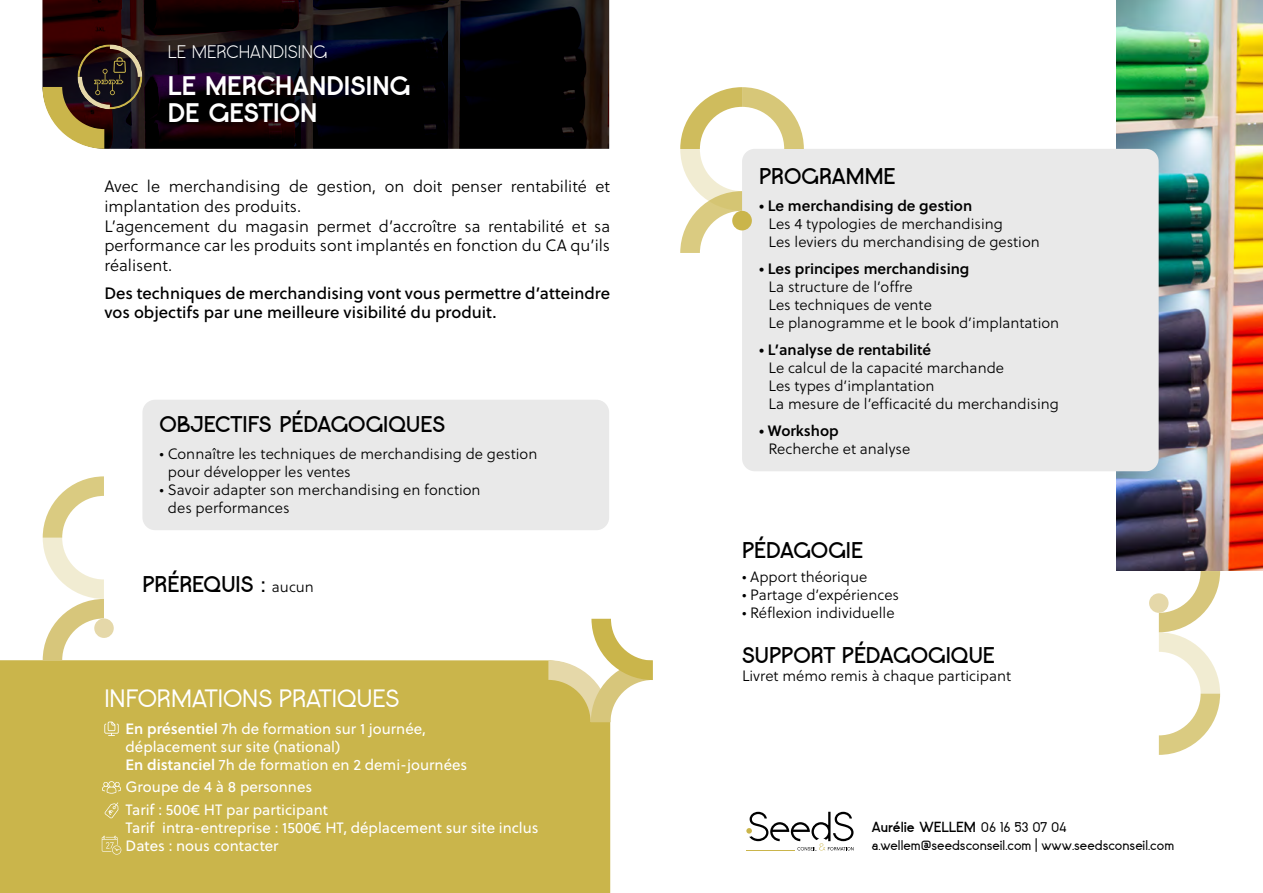
<style>
.page{position:relative;width:1263px;height:893px;background:#fff}
.page>*{position:absolute;margin:0;border:0;box-sizing:border-box;transform-origin:0 0}
.t1{font:700 24px/27px "Caligula";color:#fff}
.t2{font:24px "Caligula";color:#fff}
.t3{font:500 21px "Caligula";color:#000}
.t4{font:300 18px "Caligula";color:#fff}
.t5{font:16.5px/19.8px "Soleil Lt";color:#000}
.t6{font:16.5px/19.8px "Soleil Bk";color:#000}
.t7{font:15px/18px "Soleil Lt";color:#000}
.t8{font:15px/18px "Soleil";color:#fff}
.t9{font:15px "Soleil Sb";color:#000}
.t10{font:13.5px/18.5px "Caligula";color:#000}
.s1{font-family:"Soleil Lt";font-weight:400;font-size:15px}
.s2{font-family:"Soleil Sb"}
.s3{font-weight:500}
</style>
<div class="page">
<img style="left:1116px;top:0;width:147px;height:570px">
<div style="left:0;top:660px;width:610px;height:233px;background:#cab54b"></div>
<div style="left:142px;top:400px;width:467px;height:130px;background:#e9e9e9;border-radius:13px"></div>
<div style="left:742px;top:149px;width:417px;height:322px;background:#e9e9e9;border-radius:13px"></div>
<img style="left:43px;top:0;width:566px;height:149px">
<svg style="left:43px;top:44px;width:99px;height:105px;background:#554735"></svg>
<svg style="left:43px;top:476px;width:61px;height:184px"></svg>
<div style="left:94px;top:618px;width:20px;height:20px;background:#e5d8a9;border-radius:50%"></div>
<svg style="left:105px;top:802px;width:13px;height:17px"></svg>
<svg style="left:102px;top:781px;width:19px;height:13px"></svg>
<svg style="left:104px;top:722px;width:15px;height:14px"></svg>
<svg style="left:102px;top:836px;width:19px;height:19px"></svg>
<svg style="left:680px;top:87px;width:124px;height:166px"></svg>
<svg style="left:1159px;top:571px;width:61px;height:184px"></svg>
<div style="left:1149px;top:593px;width:20px;height:20px;background:#e5d8a9;border-radius:50%"></div>
<svg style="left:548px;top:619px;width:105px;height:103px"></svg>
<hr style="left:746px;top:850px;width:49px;height:1px;background:#cab54b">
<svg style="left:746px;top:812px;width:107px;height:38px"></svg>
<p class="t4" style="left:168px;top:40px;width:161px">LE MERCHANDISING</p>
<h1 class="t1" style="left:168px;top:72px;width:244px">LE MERCHANDISING<br>DE GESTION</h1>
<p class="t5" style="left:104px;top:176px;width:507px">Avec le merchandising de gestion, on doit penser rentabilité et implantation des produits.<br>L’agencement du magasin permet d’accroître sa rentabilité et sa performance car les produits sont implantés en fonction du CA qu’ils réalisent.</p>
<p class="t6" style="left:104px;top:282px;width:507px">Des techniques de merchandising vont vous permettre d’atteindre vos objectifs par une meilleure visibilité du produit.</p>
<h2 class="t3" style="left:159px;top:411px;width:287px">OBJECTIFS PÉDAGOGIQUES</h2>
<p class="t7" style="left:168px;top:445px;width:371px;text-indent:-9px">• Connaître les techniques de merchandising de gestion pour développer les ventes</p>
<p class="t7" style="left:168px;top:481px;width:314px;text-indent:-9px">• Savoir adapter son merchandising en fonction des performances</p>
<h2 class="t3" style="left:142px;top:571px;width:173px">PRÉREQUIS : <span class="s1">aucun</span></h2>
<h2 class="t3" style="left:759px;top:162px;width:138px">PROGRAMME</h2>
<p class="t9" style="left:759px;top:194px;width:215px">• Le merchandising de gestion</p>
<p class="t7" style="left:769px;top:214px;width:273px">Les 4 typologies de merchandising<br>Les leviers du merchandising de gestion</p>
<p class="t9" style="left:759px;top:257px;width:212px">• Les principes merchandising</p>
<p class="t7" style="left:769px;top:277px;width:292px">La structure de l’offre<br>Les techniques de vente<br>Le planogramme et le book d’implantation</p>
<p class="t9" style="left:759px;top:338px;width:174px">• L’analyse de rentabilité</p>
<p class="t7" style="left:769px;top:358px;width:292px">Le calcul de la capacité marchande<br>Les types d’implantation<br>La mesure de l’efficacité du merchandising</p>
<p class="t9" style="left:759px;top:419px;width:81px">• Workshop</p>
<p class="t7" style="left:769px;top:439px;width:143px">Recherche et analyse</p>
<h2 class="t3" style="left:742px;top:536px;width:122px">PÉDAGOGIE</h2>
<p class="t7" style="left:742px;top:568px;width:127px">• Apport théorique</p>
<p class="t7" style="left:742px;top:586px;width:159px">• Partage d’expériences</p>
<p class="t7" style="left:742px;top:604px;width:154px">• Réflexion individuelle</p>
<h2 class="t3" style="left:742px;top:641px;width:254px">SUPPORT PÉDAGOGIQUE</h2>
<p class="t7" style="left:742px;top:667px;width:271px">Livret mémo remis à chaque participant</p>
<h1 class="t2" style="left:104px;top:683px;width:297px">INFORMATIONS PRATIQUES</h1>
<p class="t8" style="left:126px;top:719px;width:343px"><span class="s2">En présentiel</span> 7h de formation sur 1 journée, déplacement sur site (national)<br><span class="s2">En distanciel</span> 7h de formation en 2 demi-journées</p>
<p class="t8" style="left:126px;top:775px;width:204px;line-height:22.5px">Groupe de 4 à 8 personnes<br>Tarif : 500€ HT par participant</p>
<p class="t8" style="left:126px;top:818px;width:415px">Tarif intra-entreprise : 1500€ HT, déplacement sur site inclus<br>Dates : nous contacter</p>
<p class="t10" style="left:872px;top:818px;width:304px"><span class="s3">Aurélie WELLEM</span> 06 16 53 07 04 a.wellem@seedsconseil.com | www.seedsconseil.com</p>
</div>
